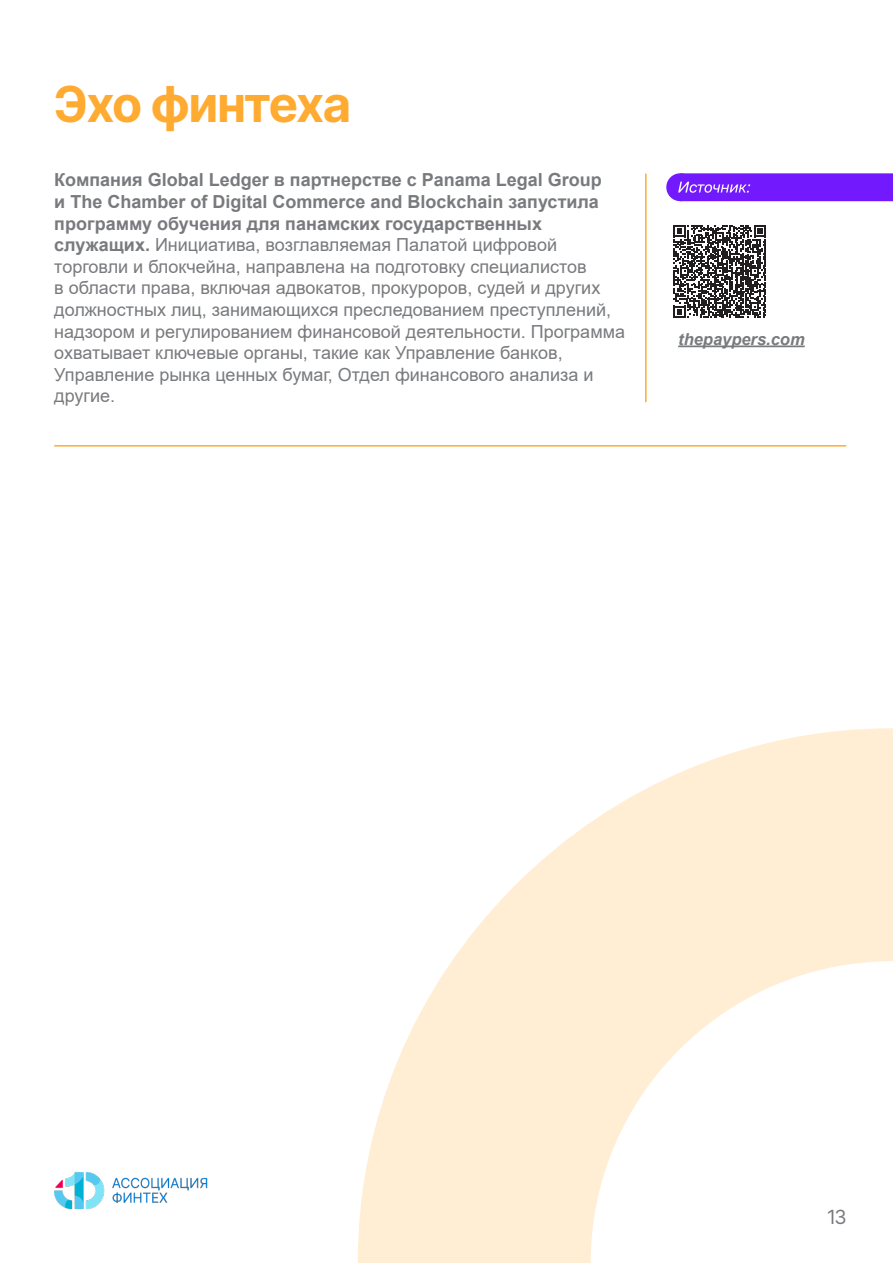
<style>
.page{position:relative;width:893px;height:1263px;background:#fff}
.page>*{position:absolute;margin:0;border:0;box-sizing:border-box;transform-origin:0 0}
.t1{font:700 49.5px "Inter Tight";letter-spacing:-.005em;color:#ffab31}
.t2{font:19.5px "Inter Tight";color:#787a7d}
.t3{font:18px/21.6px "Arial";color:#787a7d}
.t4{font:italic 700 16.5px "Arial";color:#787a7d}
.s1{font-weight:700}
</style>
<div class="page">
<img style="left:54px;top:1173px;width:154px;height:36px">
<div style="left:681px;top:174px;width:211px;height:26px;background:#7319fd"></div>
<div style="left:680px;top:173px;width:213px;height:28px;border:2px solid #7319fd"></div>
<div style="left:667px;top:174px;width:26px;height:26px;background:#7319fd;border-radius:50%"></div>
<div style="left:666px;top:173px;width:28px;height:28px;border:2px solid #7319fd;border-radius:50%"></div>
<svg style="left:678px;top:182px;width:72px;height:11px"></svg>
<hr style="left:678px;top:345px;width:127px;height:2px;background:#787a7d">
<svg style="left:673px;top:225px;width:93px;height:93px"></svg>
<hr style="left:645px;top:174px;width:2px;height:228px;background:#ffab31">
<hr style="left:55px;top:445px;width:791px;height:2px;background:#ffab31">
<svg style="left:358px;top:728px;width:535px;height:535px;fill:#ffeed4"></svg>
<h1 class="t1" style="left:54px;top:68px;width:298px">Эхо финтеха</h1>
<p class="t3" style="left:54px;top:169px;width:572px"><span class="s1">Компания Global Ledger в партнерстве с Panama Legal Group<br>и The Chamber of Digital Commerce and Blockchain запустила программу обучения для панамских государственных служащих.</span> Инициатива, возглавляемая Палатой цифровой торговли и блокчейна, направлена на подготовку специалистов<br>в области права, включая адвокатов, прокуроров, судей и других должностных лиц, занимающихся преследованием преступлений, надзором и регулированием финансовой деятельности. Программа охватывает ключевые органы, такие как Управление банков, Управление рынка ценных бумаг, Отдел финансового анализа и другие.</p>
<p class="t4" style="left:678px;top:328px;width:128px">thepaypers.com</p>
<p class="t2" style="left:828px;top:1202px;width:20px">13</p>
</div>
